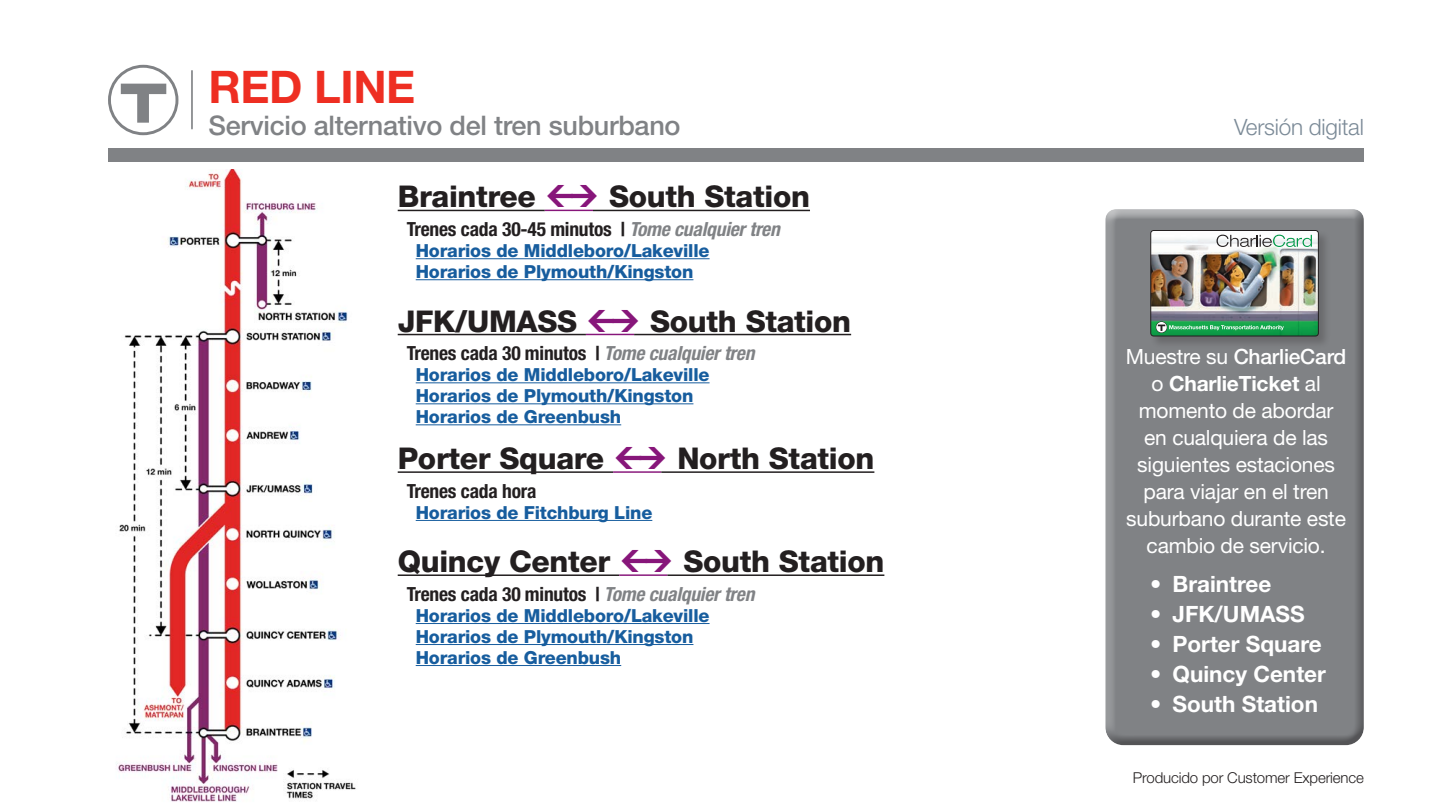
<style>
.page{position:relative;width:1440px;height:810px;background:#fff}
.page>*{position:absolute;margin:0;border:0;box-sizing:border-box;transform-origin:0 0}
.Section_Title{font:700 45px "Helvetica Neue LT Std";letter-spacing:-.01em;color:#ee2e22}
.t1{font:800 30px "Helvetica Neue LT Std";letter-spacing:-.01em;color:#231f20}
.Section_Subtitle{font:500 27px "Helvetica Neue LT Std";letter-spacing:-.01em;color:#808285}
.t2{font:700 22.5px "Helvetica Neue LT Std";color:#fff}
.t3{font:300 22.5px "Helvetica Neue LT Std";letter-spacing:-.01em;color:#7b8a97}
.Section_Subtitle-2{font:21px/27px "Helvetica Neue LT Std";letter-spacing:-.01em;color:#fff;text-align:center}
.t4{font:700 condensed 19.5px "Helvetica Neue LT Std";letter-spacing:-.01em;color:#231f20}
.t5{font:800 18px/21px "Helvetica Neue LT Std";letter-spacing:-.01em;color:#175d9e}
.t6{font:18px "Helvetica Neue LT Std";color:#808285}
.Cover_Subtitle{font:300 15px "Helvetica Neue LT Std";letter-spacing:-.01em;color:#231f20}
.s1{font-style:italic;color:#808285}
.s2{font-weight:500}
.s3{font-weight:700}
</style>
<div class="page">
<div style="left:108px;top:148px;width:1256px;height:14px;background:#808285"></div>
<hr style="left:398px;top:210px;width:147px;height:1px;background:#231f20">
<hr style="left:545px;top:210px;width:48px;height:1px;background:#87167a">
<hr style="left:593px;top:210px;width:217px;height:1px;background:#231f20">
<hr style="left:416px;top:258px;width:293px;height:1px;background:#175d9e">
<hr style="left:416px;top:279px;width:277px;height:1px;background:#175d9e">
<hr style="left:398px;top:334px;width:188px;height:1px;background:#231f20">
<hr style="left:586px;top:334px;width:48px;height:1px;background:#87167a">
<hr style="left:634px;top:334px;width:217px;height:1px;background:#231f20">
<hr style="left:416px;top:382px;width:293px;height:1px;background:#175d9e">
<hr style="left:416px;top:403px;width:277px;height:1px;background:#175d9e">
<hr style="left:416px;top:424px;width:205px;height:1px;background:#175d9e">
<hr style="left:398px;top:471px;width:215px;height:2px;background:#231f20">
<hr style="left:613px;top:471px;width:48px;height:2px;background:#87167a">
<hr style="left:661px;top:471px;width:213px;height:2px;background:#231f20">
<hr style="left:416px;top:520px;width:236px;height:1px;background:#175d9e">
<hr style="left:398px;top:574px;width:221px;height:2px;background:#231f20">
<hr style="left:619px;top:574px;width:48px;height:2px;background:#87167a">
<hr style="left:667px;top:574px;width:217px;height:2px;background:#231f20">
<hr style="left:416px;top:623px;width:293px;height:1px;background:#175d9e">
<hr style="left:416px;top:644px;width:277px;height:1px;background:#175d9e">
<hr style="left:416px;top:665px;width:205px;height:1px;background:#175d9e">
<svg style="left:108px;top:65px;width:70px;height:70px"></svg>
<hr style="left:191px;top:71px;width:2px;height:58px;background:#848689">
<div style="left:1104px;top:210px;width:261px;height:536px;background:#231f20;opacity:.4"></div>
<div style="left:1150px;top:230px;width:181px;height:119px;background:#231f20;opacity:.25"></div>
<img style="left:1150px;top:232px;width:168px;height:104px">
<div style="left:1150px;top:230px;width:168px;height:106px;border:1px solid #231f20;border-radius:3px"></div>
<svg style="left:1155px;top:321px;width:12px;height:12px"></svg>
<svg style="left:1156px;top:322px;width:10px;height:11px"></svg>
<svg style="left:1216px;top:235px;width:96px;height:12px"></svg>
<svg style="left:1158px;top:325px;width:126px;height:6px"></svg>
<img style="left:116px;top:169px;width:240px;height:633px">
<p class="Section_Title" style="left:208px;top:59px;width:208px">RED LINE</p>
<p class="Section_Subtitle" style="left:208px;top:109px;width:473px">Servicio alternativo del tren suburbano</p>
<p class="t1" style="left:398px;top:179px;width:140px">Braintree</p>
<p class="t1" style="left:609px;top:179px;width:202px">South Station</p>
<p class="t4" style="left:407px;top:217px;width:375px">Trenes cada 30-45 minutos | <span class="s1">Tome cualquier tren</span></p>
<p class="t5" style="left:416px;top:240px;width:295px">Horarios de Middleboro/Lakeville<br>Horarios de Plymouth/Kingston</p>
<p class="t1" style="left:398px;top:303px;width:181px">JFK/UMASS</p>
<p class="t1" style="left:650px;top:303px;width:202px">South Station</p>
<p class="t4" style="left:407px;top:341px;width:349px">Trenes cada 30 minutos | <span class="s1">Tome cualquier tren</span></p>
<p class="t5" style="left:416px;top:364px;width:295px">Horarios de Middleboro/Lakeville<br>Horarios de Plymouth/Kingston<br>Horarios de Greenbush</p>
<p class="t1" style="left:398px;top:441px;width:208px">Porter Square</p>
<p class="t1" style="left:677px;top:441px;width:199px">North Station</p>
<p class="t4" style="left:407px;top:479px;width:131px">Trenes cada hora</p>
<p class="t5" style="left:416px;top:502px;width:238px">Horarios de Fitchburg Line</p>
<p class="t1" style="left:398px;top:544px;width:214px">Quincy Center</p>
<p class="t1" style="left:683px;top:544px;width:202px">South Station</p>
<p class="t4" style="left:407px;top:582px;width:349px">Trenes cada 30 minutos | <span class="s1">Tome cualquier tren</span></p>
<p class="t5" style="left:416px;top:605px;width:295px">Horarios de Middleboro/Lakeville<br>Horarios de Plymouth/Kingston<br>Horarios de Greenbush</p>
<p class="t3" style="left:1234px;top:113px;width:131px">Versión digital</p>
<p class="t6" style="left:1353px;top:118px;width:12px">3</p>
<p class="Section_Subtitle-2" style="left:1126px;top:343px;width:222px">Muestre su <span class="s2">CharlieCard </span>o <span class="s3">CharlieTicket</span> al momento de abordar en cualquiera de las siguientes estaciones para viajar en el tren suburbano durante este cambio de servicio.</p>
<p class="t2" style="left:1150px;top:570px;width:123px">• Braintree</p>
<p class="t2" style="left:1150px;top:600px;width:156px">• JFK/UMASS</p>
<p class="t2" style="left:1150px;top:630px;width:173px">• Porter Square</p>
<p class="t2" style="left:1150px;top:660px;width:177px">• Quincy Center</p>
<p class="t2" style="left:1150px;top:690px;width:169px">• South Station</p>
<p class="Cover_Subtitle" style="left:1133px;top:769px;width:232px">Producido por Customer Experience</p>
</div>
